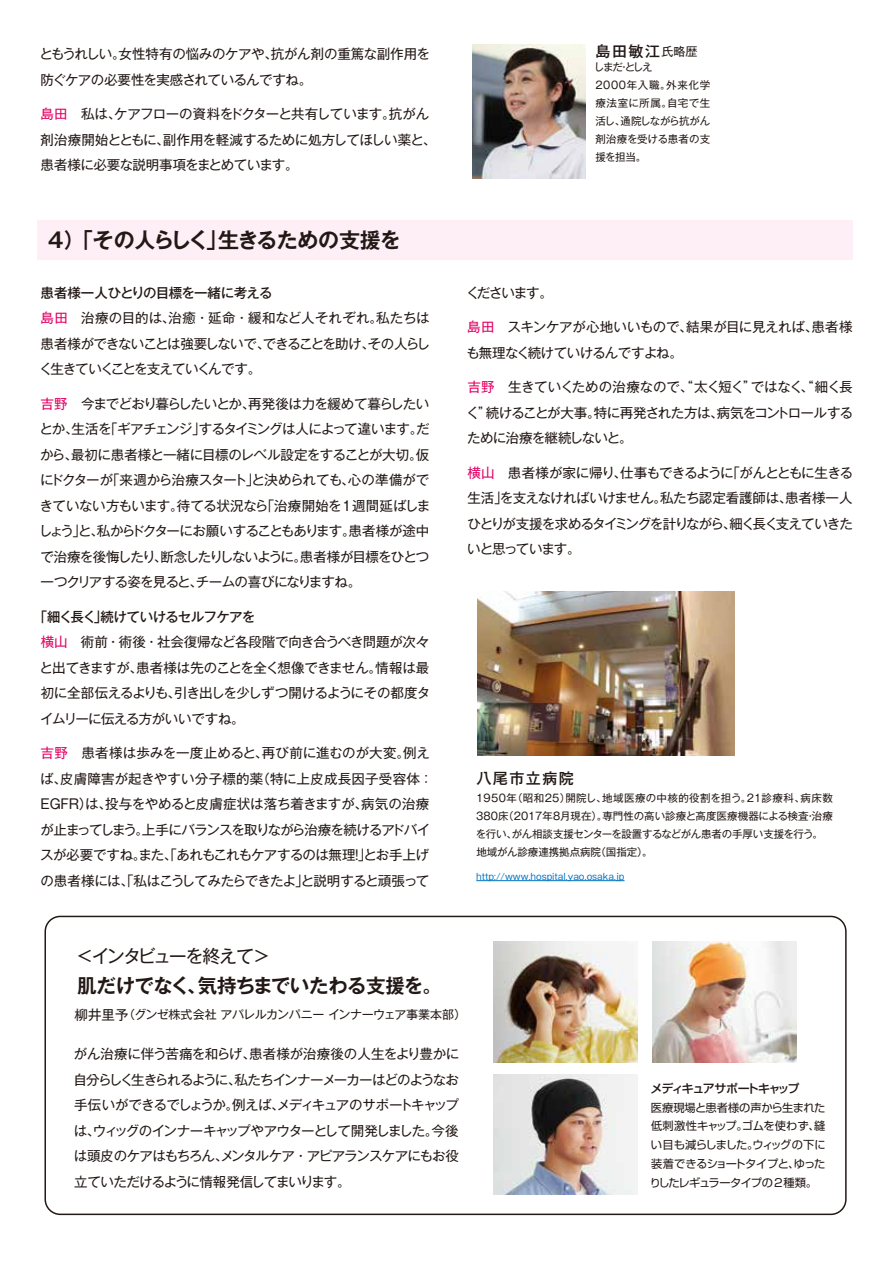
<style>
.page{position:relative;width:881px;height:1263px;background:#fff}
.page>*{position:absolute;margin:0;border:0;box-sizing:border-box;transform-origin:0 0}
.t1{font:700 21px "Gothic MB101 Pro De";letter-spacing:-.045em;color:#221815}
.t2{font:700 19.5px "Gothic MB101 Pro De";letter-spacing:-.035em;color:#221815}
.t3{font:18px "Gothic MB101 Pro";letter-spacing:-.105em;color:#221815}
.t4{font:500 15px "Gothic MB101 Pro";letter-spacing:.1em;color:#221815}
.t5{font:13.5px/25.5px "Gothic MB101 Pro";letter-spacing:-.045em;color:#221815}
.t6{font:13.5px/25.5px "Gothic MB101 Pro";letter-spacing:-.02em;color:#221815}
.t7{font:12px "Gothic MB101 Pro";letter-spacing:-.025em;color:#221815}
.t8{font:500 12px "Shin Go Pro";letter-spacing:-.135em;color:#221815}
.t9{font:11.25px/18.8px "Shin Go Pro";letter-spacing:-.06em;color:#221815;text-align:justify}
.t10{font:10.5px/18px "Gothic MB101 Pro";letter-spacing:-.005em;color:#221815}
.t11{font:9px "Gothic MB101 Pro";letter-spacing:-.01em;color:#0075c2}
.s1{color:#e50065}
.s2{font-weight:500}
.s3{font-weight:400;font-size:12px}
.s4{font-size:13.5px}
</style>
<div class="page">
<div style="left:37px;top:221px;width:814px;height:39px;background:#fdeff5"></div>
<img style="left:472px;top:44px;width:113px;height:134px">
<div style="left:44px;top:916px;width:802px;height:299px;border:2px solid #221815;border-radius:15px"></div>
<img style="left:477px;top:591px;width:257px;height:165px">
<hr style="left:476px;top:880px;width:148px;height:1px;background:#0075c2">
<img style="left:493px;top:942px;width:143px;height:120px">
<img style="left:652px;top:942px;width:143px;height:120px">
<img style="left:493px;top:1075px;width:143px;height:119px">
<p class="t5" style="left:40px;top:39px;width:391px">ともうれしい。女性特有の悩みのケアや、抗がん剤の重篤な副作用を防ぐケアの必要性を実感されているんですね。</p>
<p class="t5" style="left:41px;top:99px;width:397px"><span class="s1">島田</span>　私は、ケアフローの資料をドクターと共有しています。抗がん剤治療開始とともに、副作用を軽減するために処方してほしい薬と、患者様に必要な説明事項をまとめています。</p>
<h1 class="t1" style="left:48px;top:222px;width:354px">4）「その人らしく」生きるための支援を</h1>
<p class="t5" style="left:39px;top:278px;width:392px"><span class="s2">患者様一人ひとりの目標を一緒に考える<br></span><span class="s1">島田</span>　治療の目的は、治癒・延命・緩和など人それぞれ。私たちは患者様ができないことは強要しないで、できることを助け、その人らしく生きていくことを支えていくんです。</p>
<p class="t5" style="left:39px;top:389px;width:393px;text-align:justify"><span class="s1">吉野</span>　今までどおり暮らしたいとか、再発後は力を緩めて暮らしたいとか、生活を「ギアチェンジ」するタイミングは人によって違います。だから、最初に患者様と一緒に目標のレベル設定をすることが大切。仮にドクターが「来週から治療スタート」と決められても、心の準備ができていない方もいます。待てる状況なら「治療開始を1週間延ばしましょう」と、私からドクターにお願いすることもあります。患者様が途中で治療を後悔したり、断念したりしないように。患者様が目標をひとつ一つクリアする姿を見ると、チームの喜びになりますね。</p>
<p class="t5" style="left:40px;top:602px;width:392px;text-indent:-6px"><span class="s2">「細く長く」続けていけるセルフケアを<br></span><span class="s1">横山</span>　術前・術後・社会復帰など各段階で向き合うべき問題が次々と出てきますが、患者様は先のことを全く想像できません。情報は最初に全部伝えるよりも、引き出しを少しずつ開けるようにその都度タイムリーに伝える方がいいですね。</p>
<p class="t6" style="left:40px;top:738px;width:394px"><span class="s1">吉野</span>　患者様は歩みを一度止めると、再び前に進むのが大変。例えば、皮膚障害が起きやすい分子標的薬（特に上皮成長因子受容体：EGFR）は、投与をやめると皮膚症状は落ち着きますが、病気の治療が止まってしまう。上手にバランスを取りながら治療を続けるアドバイスが必要ですね。また、「あれもこれもケアするのは無理！」とお手上げの患者様には、「私はこうしてみたらできたよ」と説明すると頑張って</p>
<p class="t4" style="left:595px;top:39px;width:103px">島田敏江<span class="s3">氏略歴</span></p>
<p class="t10" style="left:593px;top:56px;width:118px">しまだ・としえ<br>2000年入職。外来化学療法室に所属。自宅で生活し、通院しながら抗がん剤治療を受ける患者の支援を担当。</p>
<p class="t5" style="left:466px;top:278px;width:88px">くださいます。</p>
<p class="t5" style="left:466px;top:312px;width:387px"><span class="s1">島田</span>　スキンケアが心地いいもので、結果が目に見えれば、患者様も無理なく続けていけるんですよね。</p>
<p class="t5" style="left:466px;top:372px;width:389px;text-align:justify"><span class="s1">吉野</span>　生きていくための治療なので、“太く短く”ではなく、“細く長く”続けることが大事。特に再発された方は、病気をコントロールするために治療を継続しないと。</p>
<p class="t5" style="left:467px;top:458px;width:387px;text-align:justify"><span class="s1">横山</span>　患者様が家に帰り、仕事もできるように「がんとともに生きる生活」を支えなければいけません。私たち認定看護師は、患者様一人ひとりが支援を求めるタイミングを計りながら、細く長く支えていきたいと思っています。</p>
<p class="t4" style="left:476px;top:765px;width:99px">八尾市立病院</p>
<p class="t10" style="left:475px;top:787px;width:358px">1950年（昭和25）開院し、地域医療の中核的役割を担う。21診療科、病床数380床（2017年8月現在）。専門性の高い診療と高度医療機器による検査・治療を行い、がん相談支援センターを設置するなどがん患者の手厚い支援を行う。地域がん診療連携拠点病院（国指定）。</p>
<p class="t11" style="left:476px;top:869px;width:150px">http://www.hospital.yao.osaka.jp</p>
<h3 class="t3" style="left:76px;top:941px;width:196px">＜インタビューを終えて＞</h3>
<h2 class="t2" style="left:77px;top:969px;width:366px">肌だけでなく、気持ちまでいたわる支援を。</h2>
<p class="t7" style="left:74px;top:1005px;width:393px"><span class="s4">柳井里予</span>（グンゼ株式会社 アパレルカンパニー インナーウェア事業本部）</p>
<p class="t5" style="left:73px;top:1039px;width:387px;text-align:justify">がん治療に伴う苦痛を和らげ、患者様が治療後の人生をより豊かに自分らしく生きられるように、私たちインナーメーカーはどのようなお手伝いができるでしょうか。例えば、メディキュアのサポートキャップは、ウィッグのインナーキャップやアウターとして開発しました。今後は頭皮のケアはもちろん、メンタルケア・アピアランスケアにもお役立ていただけるように情報発信してまいります。</p>
<p class="t8" style="left:650px;top:1078px;width:150px">メディキュアサポートキャップ</p>
<p class="t9" style="left:649px;top:1096px;width:177px">医療現場と患者様の声から生まれた低刺激性キャップ。ゴムを使わず、縫い目も減らしました。ウィッグの下に装着できるショートタイプと、ゆったりしたレギュラータイプの2種類。</p>
</div>
